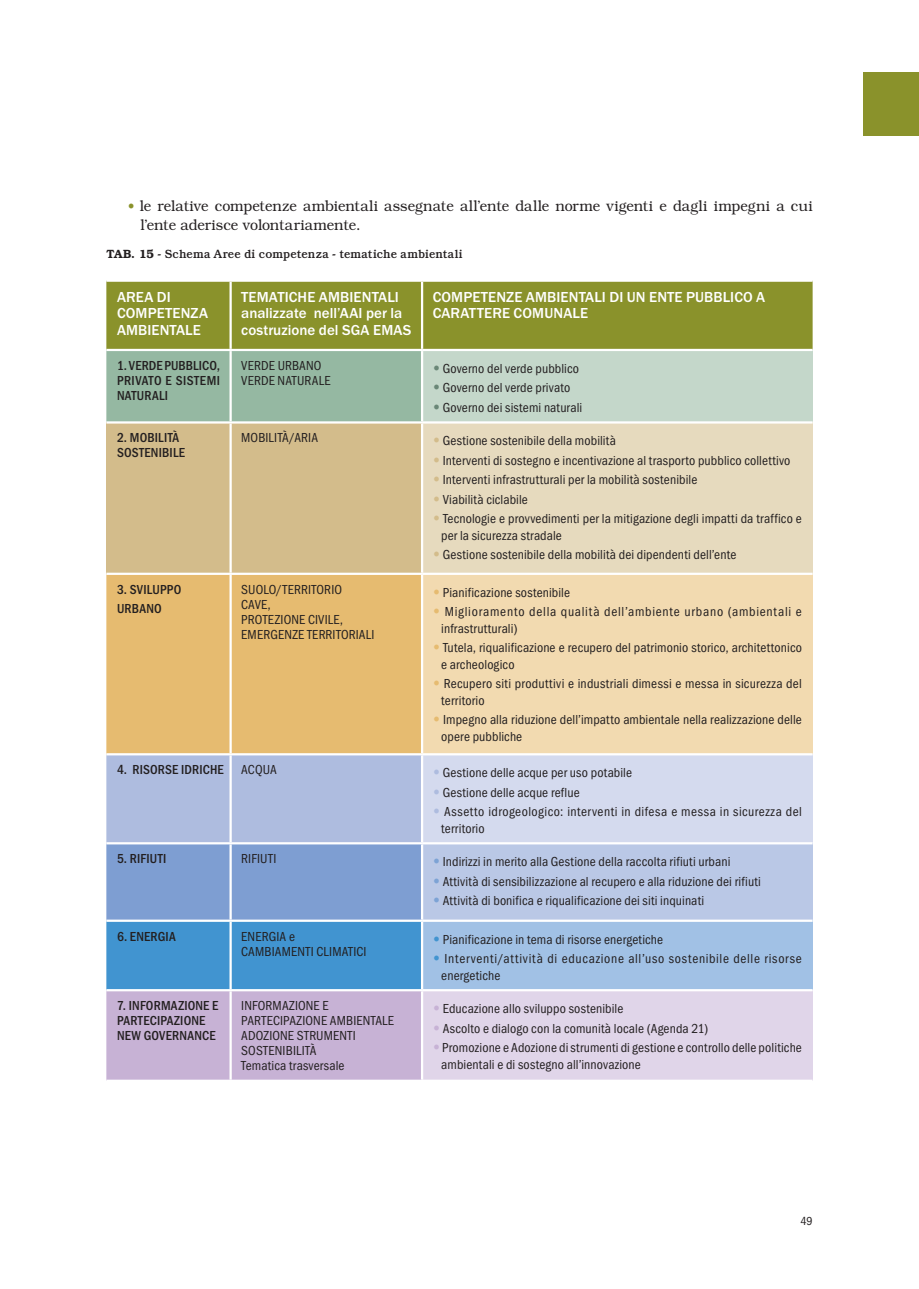
<style>
.page{position:relative;width:919px;height:1289px;background:#fff}
.page>*{position:absolute;margin:0;border:0;box-sizing:border-box;transform-origin:0 0}
.t1{font:500 15px/16.5px "ITC Franklin Gothic Std";letter-spacing:.01em;color:#fff}
.t2{font:300 15px/19.5px "Bookman Std";color:#231f20;scale:.95 1}
.t3{font:condensed 13.5px/15px "ITC Franklin Gothic Std";letter-spacing:.01em;color:#231f20}
.t4{font:500 condensed 13.5px/15px "ITC Franklin Gothic Std";letter-spacing:.015em;color:#231f20}
.t5{font:condensed 13.5px/16.5px "ITC Franklin Gothic Std";letter-spacing:.05em;color:#231f20}
.t6{font:condensed 13.5px/16.5px "ITC Franklin Gothic Std";letter-spacing:.035em;color:#231f20}
.t7{font:500 12px "Bookman Std";letter-spacing:.015em;color:#231f20;scale:.95 1}
.t8{font:condensed 12px "ITC Franklin Gothic Std";color:#231f20}
.s1{font-family:"DIN";font-weight:400;color:#8a922b}
.s2{font-weight:600}
.s3{font-family:"DIN";font-stretch:normal;font-size:15px;color:#6a8777}
.s4{font-family:"DIN";font-stretch:normal;font-size:15px;color:#d3bc8b}
.s5{font-family:"DIN";font-stretch:normal;font-size:15px;color:#e6bb70}
.s6{font-family:"DIN";font-stretch:normal;font-size:15px;color:#aebcdf}
.s7{font-family:"DIN";font-stretch:normal;font-size:15px;color:#7da3d5}
.s8{font-family:"DIN";font-stretch:normal;font-size:15px;color:#4194d0}
.s9{font-family:"DIN";font-stretch:normal;font-size:15px;color:#c7b2d5}
</style>
<div class="page">
<div style="left:863px;top:72px;width:55px;height:64px;background:#8a922b"></div>
<div style="left:106px;top:282px;width:706px;height:67px;background:#8a922b"></div>
<div style="left:106px;top:351px;width:315px;height:70px;background:#95b8a2"></div>
<div style="left:422px;top:350px;width:390px;height:72px;background:#c4d7ca"></div>
<div style="left:106px;top:422px;width:316px;height:152px;background:#d3bc8b"></div>
<div style="left:422px;top:422px;width:390px;height:152px;background:#e6dabe"></div>
<div style="left:106px;top:575px;width:315px;height:178px;background:#e6bb70"></div>
<div style="left:422px;top:574px;width:390px;height:180px;background:#f2dab0"></div>
<div style="left:422px;top:754px;width:390px;height:89px;background:#d4daee"></div>
<div style="left:422px;top:843px;width:390px;height:77px;background:#bac8e6"></div>
<div style="left:422px;top:920px;width:390px;height:70px;background:#a1c1e5"></div>
<svg style="left:106px;top:755px;width:315px;height:324px"></svg>
<div style="left:422px;top:990px;width:390px;height:90px;background:#e0d5e9"></div>
<hr style="left:229px;top:282px;width:3px;height:67px;background:#fff">
<hr style="left:421px;top:282px;width:2px;height:67px;background:#fff">
<hr style="left:229px;top:351px;width:3px;height:70px;background:#fff">
<hr style="left:422px;top:349px;width:390px;height:2px;background:#fff">
<hr style="left:421px;top:351px;width:2px;height:70px;background:#fff">
<hr style="left:106px;top:421px;width:316px;height:2px;background:#fff">
<hr style="left:229px;top:423px;width:3px;height:149px;background:#fff">
<hr style="left:422px;top:421px;width:390px;height:2px;background:#fff">
<hr style="left:421px;top:423px;width:2px;height:149px;background:#fff">
<hr style="left:106px;top:572px;width:316px;height:3px;background:#fff">
<hr style="left:229px;top:575px;width:3px;height:178px;background:#fff">
<hr style="left:422px;top:572px;width:390px;height:3px;background:#fff">
<hr style="left:421px;top:575px;width:2px;height:178px;background:#fff">
<hr style="left:229px;top:755px;width:3px;height:87px;background:#fff">
<hr style="left:422px;top:753px;width:390px;height:2px;background:#fff">
<hr style="left:421px;top:755px;width:2px;height:87px;background:#fff">
<hr style="left:106px;top:842px;width:316px;height:2px;background:#fff">
<hr style="left:229px;top:844px;width:3px;height:75px;background:#fff">
<hr style="left:422px;top:842px;width:390px;height:2px;background:#fff">
<hr style="left:421px;top:844px;width:2px;height:75px;background:#fff">
<hr style="left:106px;top:919px;width:316px;height:2px;background:#fff">
<hr style="left:229px;top:921px;width:3px;height:68px;background:#fff">
<hr style="left:422px;top:919px;width:390px;height:2px;background:#fff">
<hr style="left:421px;top:921px;width:2px;height:68px;background:#fff">
<hr style="left:106px;top:989px;width:316px;height:2px;background:#fff">
<hr style="left:229px;top:991px;width:3px;height:88px;background:#fff">
<hr style="left:422px;top:989px;width:390px;height:2px;background:#fff">
<hr style="left:421px;top:991px;width:2px;height:88px;background:#fff">
<hr style="left:106px;top:1079px;width:706px;height:2px;background:#fff">
<p class="t2" style="left:140px;top:197px;width:709px;text-indent:-13px"><span class="s1">•</span> le relative competenze ambientali assegnate all’ente dalle norme vigenti e dagli impegni a cui l’ente aderisce volontariamente.</p>
<p class="t7" style="left:106px;top:250px;width:376px"><span class="s2">TAB. 15</span> - Schema Aree di competenza - tematiche ambientali</p>
<p class="t1" style="left:117px;top:289px;width:93px">AREA DI<br>COMPETENZA<br>AMBIENTALE</p>
<p class="t1" style="left:241px;top:289px;width:172px">TEMATICHE AMBIENTALI analizzate nell’AAI per la costruzione del SGA EMAS</p>
<p class="t1" style="left:432px;top:289px;width:334px">COMPETENZE AMBIENTALI DI UN ENTE PUBBLICO A<br>CARATTERE COMUNALE</p>
<p class="t4" style="left:117px;top:359px;width:104px;text-align:justify">1. VERDE PUBBLICO, PRIVATO E SISTEMI NATURALI</p>
<p class="t3" style="left:241px;top:359px;width:91px">VERDE URBANO<br>VERDE NATURALE</p>
<p class="t3" style="left:432px;top:362px;width:148px"><span class="s3">•</span> Governo del verde pubblico</p>
<p class="t3" style="left:432px;top:381px;width:139px"><span class="s3">•</span> Governo del verde privato</p>
<p class="t3" style="left:432px;top:401px;width:151px"><span class="s3">•</span> Governo dei sistemi naturali</p>
<p class="t4" style="left:117px;top:431px;width:70px">2. MOBILITÀ<br>SOSTENIBILE</p>
<p class="t3" style="left:241px;top:431px;width:78px">MOBILITÀ/ARIA</p>
<p class="t3" style="left:432px;top:434px;width:185px"><span class="s4">•</span> Gestione sostenibile della mobilità</p>
<p class="t3" style="left:432px;top:454px;width:359px"><span class="s4">•</span> Interventi di sostegno e incentivazione al trasporto pubblico collettivo</p>
<p class="t3" style="left:432px;top:473px;width:266px"><span class="s4">•</span> Interventi infrastrutturali per la mobilità sostenibile</p>
<p class="t3" style="left:432px;top:493px;width:97px"><span class="s4">•</span> Viabilità ciclabile</p>
<p class="t3" style="left:441px;top:511px;width:362px;line-height:16.5px;text-indent:-9px"><span class="s4">•</span> Tecnologie e provvedimenti per la mitigazione degli impatti da traffico e per la sicurezza stradale</p>
<p class="t3" style="left:432px;top:548px;width:305px"><span class="s4">•</span> Gestione sostenibile della mobilità dei dipendenti dell’ente</p>
<p class="t4" style="left:117px;top:580px;width:66px;line-height:19.5px">3. SVILUPPO<br>URBANO</p>
<p class="t3" style="left:241px;top:582px;width:135px">SUOLO/TERRITORIO<br>CAVE,<br>PROTEZIONE CIVILE,<br>EMERGENZE TERRITORIALI</p>
<p class="t3" style="left:432px;top:585px;width:139px"><span class="s5">•</span> Pianificazione sostenibile</p>
<p class="t5" style="left:441px;top:604px;width:362px;text-indent:-9px"><span class="s5">•</span> Miglioramento della qualità dell’ambiente urbano (ambientali e infrastrutturali)</p>
<p class="t3" style="left:441px;top:640px;width:362px;line-height:16.5px;text-indent:-9px"><span class="s5">•</span> Tutela, riqualificazione e recupero del patrimonio storico, architettonico e archeologico</p>
<p class="t3" style="left:441px;top:676px;width:362px;line-height:16.5px;text-indent:-9px"><span class="s5">•</span> Recupero siti produttivi e industriali dimessi e messa in sicurezza del territorio</p>
<p class="t3" style="left:441px;top:712px;width:362px;line-height:16.5px;text-indent:-9px"><span class="s5">•</span> Impegno alla riduzione dell’impatto ambientale nella realizzazione delle opere pubbliche</p>
<p class="t4" style="left:117px;top:763px;width:108px">4. RISORSE IDRICHE</p>
<p class="t3" style="left:241px;top:763px;width:37px">ACQUA</p>
<p class="t3" style="left:432px;top:766px;width:201px"><span class="s6">•</span> Gestione delle acque per uso potabile</p>
<p class="t3" style="left:432px;top:785px;width:148px"><span class="s6">•</span> Gestione delle acque reflue</p>
<p class="t6" style="left:441px;top:804px;width:362px;text-indent:-9px"><span class="s6">•</span> Assetto idrogeologico: interventi in difesa e messa in sicurezza del territorio</p>
<p class="t4" style="left:117px;top:852px;width:51px">5. RIFIUTI</p>
<p class="t3" style="left:241px;top:852px;width:37px">RIFIUTI</p>
<p class="t3" style="left:432px;top:855px;width:299px"><span class="s7">•</span> Indirizzi in merito alla Gestione della raccolta rifiuti urbani</p>
<p class="t3" style="left:432px;top:874px;width:330px"><span class="s7">•</span> Attività di sensibilizzazione al recupero e alla riduzione dei rifiuti</p>
<p class="t3" style="left:432px;top:894px;width:273px"><span class="s7">•</span> Attività di bonifica e riqualificazione dei siti inquinati</p>
<p class="t4" style="left:117px;top:929px;width:60px">6. ENERGIA</p>
<p class="t3" style="left:241px;top:929px;width:127px">ENERGIA e<br>CAMBIAMENTI CLIMATICI</p>
<p class="t3" style="left:432px;top:932px;width:232px"><span class="s8">•</span> Pianificazione in tema di risorse energetiche</p>
<p class="t5" style="left:441px;top:951px;width:362px;text-indent:-9px"><span class="s8">•</span> Interventi/attività di educazione all’uso sostenibile delle risorse energetiche</p>
<p class="t4" style="left:117px;top:999px;width:103px">7. INFORMAZIONE E<br>PARTECIPAZIONE<br>NEW GOVERNANCE</p>
<p class="t3" style="left:241px;top:999px;width:154px">INFORMAZIONE E<br>PARTECIPAZIONE AMBIENTALE<br>ADOZIONE STRUMENTI<br>SOSTENIBILITÀ<br>Tematica trasversale</p>
<p class="t3" style="left:432px;top:1002px;width:192px"><span class="s9">•</span> Educazione allo sviluppo sostenibile</p>
<p class="t3" style="left:432px;top:1021px;width:277px"><span class="s9">•</span> Ascolto e dialogo con la comunità locale (Agenda 21)</p>
<p class="t3" style="left:441px;top:1040px;width:362px;line-height:16.5px;text-indent:-9px"><span class="s9">•</span> Promozione e Adozione di strumenti di gestione e controllo delle politiche ambientali e di sostegno all’innovazione</p>
<p class="t8" style="left:800px;top:1216px;width:14px">49</p>
</div>
